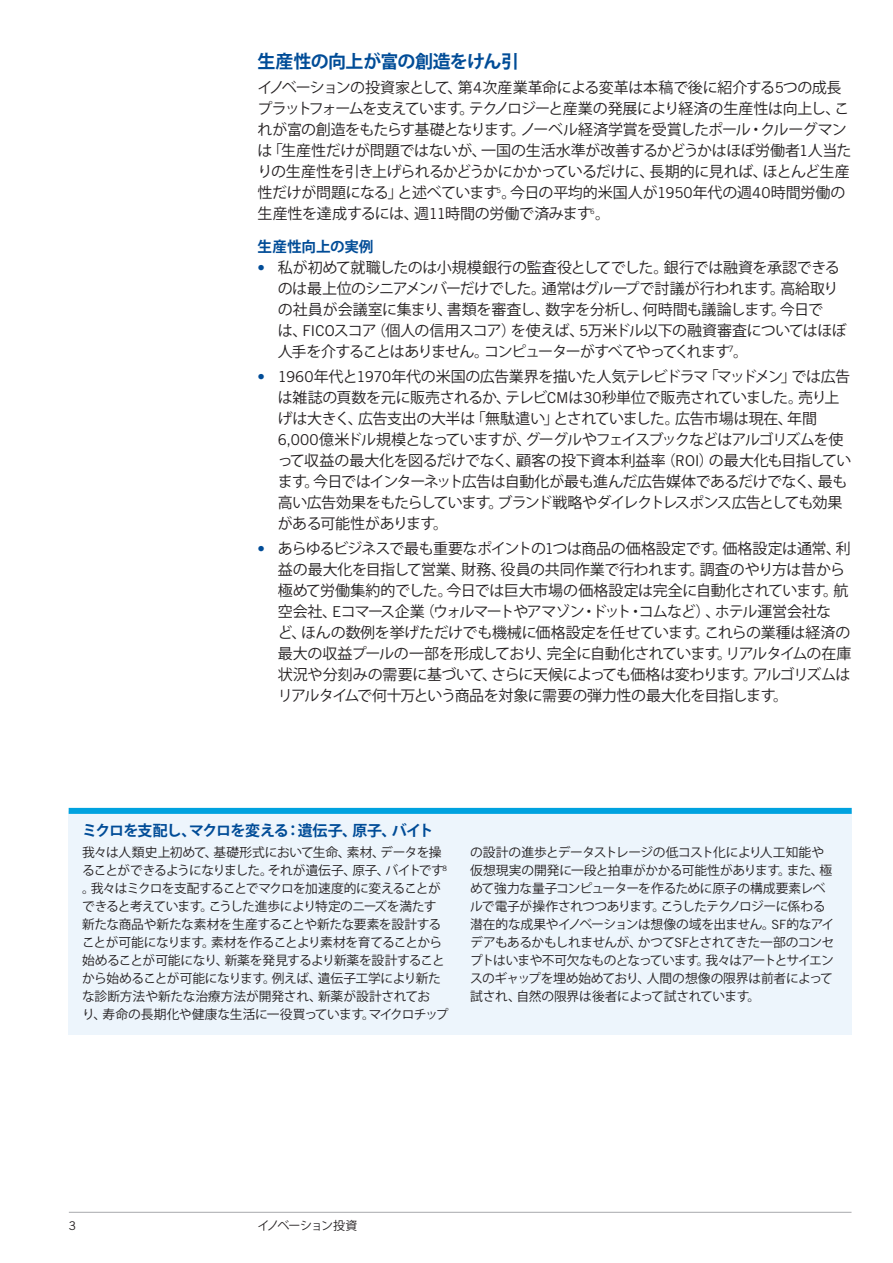
<style>
.page{position:relative;width:893px;height:1263px;background:#fff}
.page>*{position:absolute;margin:0;border:0;box-sizing:border-box;transform-origin:0 0}
.Body_Copy_Heads{font:700 18px "Koz Go Pr 6 N";letter-spacing:-.03em;color:#004c97}
.Body_Copy{font:15px/21px "Koz Go Pr 6 N";letter-spacing:-.035em;color:#231f20}
.Body_Copy-2{font:700 15px "Koz Go Pr 6 N";letter-spacing:-.055em;color:#004c97}
.Body_Copy-3{font:700 14.7px "Koz Go Pr 6 N";letter-spacing:-.01em;color:#004c97}
.Call_out_Body{font:12.75px/18px "Koz Go Pr 6 N";letter-spacing:-.035em;color:#231f20}
.t1{font:12px "Koz Go Pr 6 N";letter-spacing:-.09em;color:#231f20}
.t2{font:12px "Trade Gothic LT Std";color:#231f20}
.s1{font-family:"Trade Gothic LT Std"}
.s2{font-family:"Trade Gothic LT Std";color:#004c97}
</style>
<div class="page">
<hr style="left:69px;top:1212px;width:782px;height:1px;background:#a8a9ad">
<div style="left:69px;top:811px;width:783px;height:224px;background:#edf5fc"></div>
<div style="left:69px;top:808px;width:783px;height:6px;background:#00a2df"></div>
<p class="Body_Copy_Heads" style="left:257px;top:52px;width:263px">生産性の向上が富の創造をけん引</p>
<p class="Body_Copy" style="left:257px;top:77px;width:595px">イノベーションの投資家として、第<span class="s1">4</span>次産業革命による変革は本稿で後に紹介する<span class="s1">5</span>つの成長プラットフォームを支えています。テクノロジーと産業の発展により経済の生産性は向上し、これが富の創造をもたらす基礎となります。ノーベル経済学賞を受賞したポール・クルーグマンは「生産性だけが問題ではないが、一国の生活水準が改善するかどうかはほぼ労働者<span class="s1">1</span>人当たりの生産性を引き上げられるかどうかにかかっているだけに、長期的に見れば、ほとんど生産性だけが問題になる」と述べています<sup>5</sup>。今日の平均的米国人が<span class="s1">1950</span>年代の週<span class="s1">40</span>時間労働の生産性を達成するには、週<span class="s1">11</span>時間の労働で済みます<sup>6</sup>。</p>
<p class="Body_Copy-3" style="left:257px;top:238px;width:118px">生産性向上の実例</p>
<p class="Body_Copy" style="left:278px;top:257px;width:571px;text-indent:-20px"><span class="s2">•</span> 私が初めて就職したのは小規模銀行の監査役としてでした。銀行では融資を承認できるのは最上位のシニアメンバーだけでした。通常はグループで討議が行われます。高給取りの社員が会議室に集まり、書類を審査し、数字を分析し、何時間も議論します。今日で<br>は、<span class="s1">FICO</span>スコア（個人の信用スコア）を使えば、<span class="s1">5</span>万米ドル以下の融資審査についてはほぼ人手を介することはありません。コンピューターがすべてやってくれます<sup>7</sup>。</p>
<p class="Body_Copy" style="left:278px;top:366px;width:575px;text-indent:-20px"><span class="s2">•</span> <span class="s1">1960</span>年代と<span class="s1">1970</span>年代の米国の広告業界を描いた人気テレビドラマ「マッドメン」では広告は雑誌の頁数を元に販売されるか、テレビ<span class="s1">CM</span>は<span class="s1">30</span>秒単位で販売されていました。売り上げは大きく、広告支出の大半は「無駄遣い」とされていました。広告市場は現在、年間<span class="s1">6,000</span>億米ドル規模となっていますが、グーグルやフェイスブックなどはアルゴリズムを使って収益の最大化を図るだけでなく、顧客の投下資本利益率（<span class="s1">ROI</span>）の最大化も目指しています。今日ではインターネット広告は自動化が最も進んだ広告媒体であるだけでなく、最も高い広告効果をもたらしています。ブランド戦略やダイレクトレスポンス広告としても効果がある可能性があります。</p>
<p class="Body_Copy" style="left:278px;top:539px;width:575px;text-indent:-20px"><span class="s2">•</span> あらゆるビジネスで最も重要なポイントの<span class="s1">1</span>つは商品の価格設定です。価格設定は通常、利益の最大化を目指して営業、財務、役員の共同作業で行われます。調査のやり方は昔から極めて労働集約的でした。今日では巨大市場の価格設定は完全に自動化されています。航空会社、<span class="s1">E</span>コマース企業（ウォルマートやアマゾン・ドット・コムなど）、ホテル運営会社な<br>ど、ほんの数例を挙げただけでも機械に価格設定を任せています。これらの業種は経済の最大の収益プールの一部を形成しており、完全に自動化されています。リアルタイムの在庫状況や分刻みの需要に基づいて、さらに天候によっても価格は変わります。アルゴリズムはリアルタイムで何十万という商品を対象に需要の弾力性の最大化を目指します。</p>
<p class="Body_Copy-2" style="left:82px;top:822px;width:353px">ミクロを支配し、マクロを変える：遺伝子、原子、バイト</p>
<p class="Call_out_Body" style="left:82px;top:844px;width:368px">我々は人類史上初めて、基礎形式において生命、素材、データを操ることができるようになりました。それが遺伝子、原子、バイトです<sup>8</sup>。我々はミクロを支配することでマクロを加速度的に変えることができると考えています。こうした進歩により特定のニーズを満たす新たな商品や新たな素材を生産することや新たな要素を設計することが可能になります。素材を作ることより素材を育てることから始めることが可能になり、新薬を発見するより新薬を設計することから始めることが可能になります。例えば、遺伝子工学により新たな診断方法や新たな治療方法が開発され、新薬が設計されてお<br>り、寿命の長期化や健康な生活に一役買っています。マイクロチップ</p>
<p class="Call_out_Body" style="left:470px;top:844px;width:366px">の設計の進歩とデータストレージの低コスト化により人工知能や仮想現実の開発に一段と拍車がかかる可能性があります。また、極めて強力な量子コンピューターを作るために原子の構成要素レベルで電子が操作されつつあります。こうしたテクノロジーに係わる潜在的な成果やイノベーションは想像の域を出ません。<span class="s1">SF</span>的なアイデアもあるかもしれませんが、かつて<span class="s1">SF</span>とされてきた一部のコンセプトはいまや不可欠なものとなっています。我々はアートとサイエンスのギャップを埋め始めており、人間の想像の限界は前者によって試され、自然の限界は後者によって試されています。</p>
<p class="t2" style="left:69px;top:1218px;width:9px">3</p>
<p class="t1" style="left:257px;top:1219px;width:102px">イノベーション投資</p>
</div>
